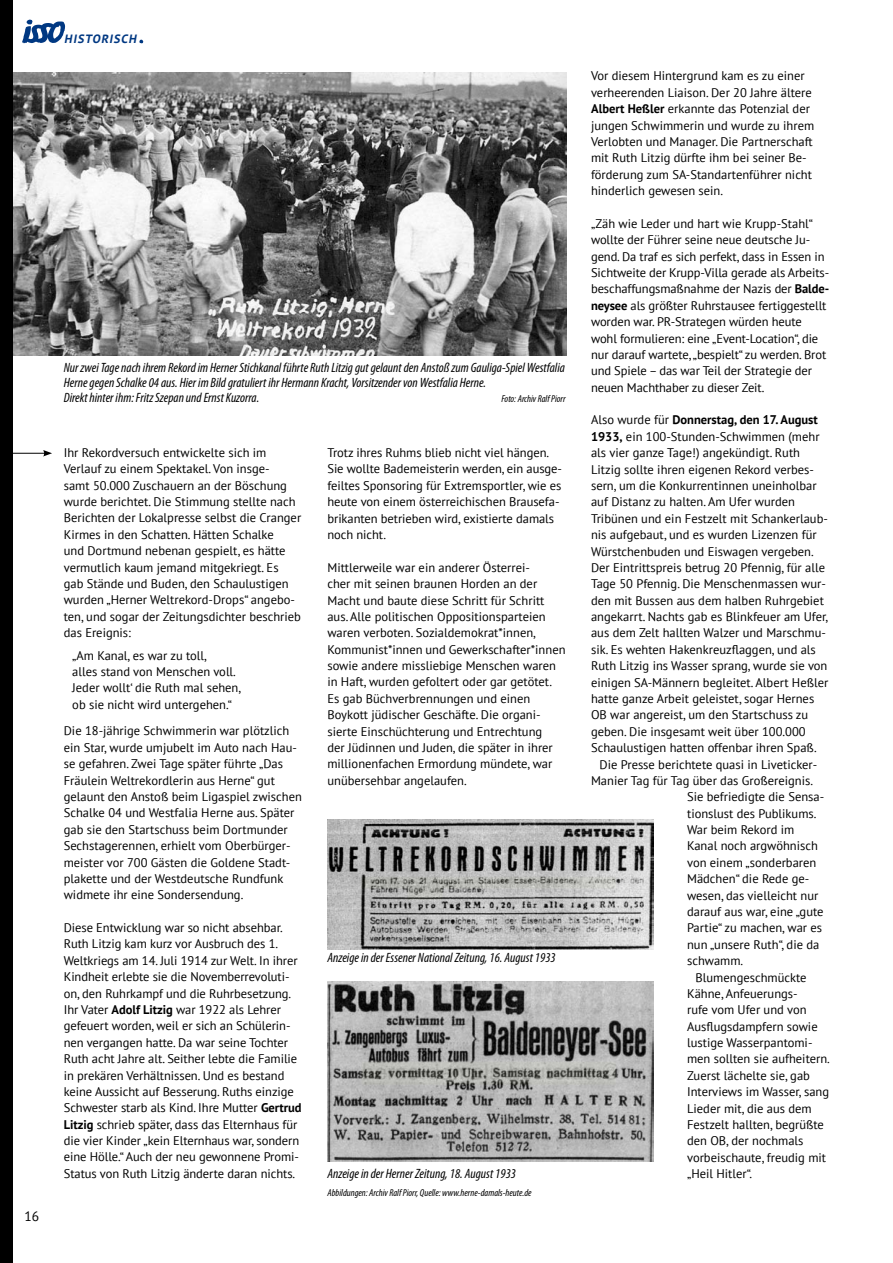
<style>
.page{position:relative;width:893px;height:1263px;background:#fff}
.page>*{position:absolute;margin:0;border:0;box-sizing:border-box;transform-origin:0 0}
.t1{font:italic condensed 13.5px/15px "Myriad Pro";color:#000}
.t2{font:13.5px "PT Sans";color:#000}
.t3{font:12.6px/16.4px "PT Sans";color:#000}
.t4{font:700 12.6px "PT Sans";color:#000}
.t5{font:italic 700 12px "PT Sans";color:#003882}
.t6{font:italic condensed 10.05px "Myriad Pro";color:#000}
.s1{font-weight:700}
.s2{font-weight:400}
</style>
<div class="page">
<hr style="left:0;top:453px;width:46px;height:1px;background:#000">
<svg style="left:43px;top:450px;width:9px;height:6px"></svg>
<img style="left:327px;top:981px;width:326px;height:180px">
<img style="left:12px;top:72px;width:555px;height:284px">
<img style="left:327px;top:819px;width:326px;height:130px">
<div style="left:0;top:0;width:12px;height:1263px;background:#000"></div>
<svg style="left:22px;top:20px;width:44px;height:23px"></svg>
<svg style="left:139px;top:40px;width:4px;height:3px"></svg>
<p class="t2" style="left:25px;top:1207px;width:16px">16</p>
<p class="t5" style="left:64px;top:31px;width:76px">H ISTORISCH</p>
<p class="t3" style="left:591px;top:67px;width:225px">Vor diesem Hintergrund kam es zu einer verheerenden Liaison. Der 20 Jahre ältere <span class="s1">Albert Heßler</span> erkannte das Potenzial der jungen Schwimmerin und wurde zu ihrem Verlobten und Manager. Die Partnerschaft mit Ruth Litzig dürfte ihm bei seiner Be&shy;förderung zum SA-Standartenführer nicht hinderlich gewesen sein.</p>
<p class="t3" style="left:591px;top:215px;width:240px">„Zäh wie Leder und hart wie Krupp-Stahl“ wollte der Führer seine neue deutsche Ju&shy;gend. Da traf es sich perfekt, dass in Essen in Sichtweite der Krupp-Villa gerade als Arbeits&shy;beschaffungsmaßnahme der Nazis der <span class="s1">Balde&shy;neysee</span> als größter Ruhrstausee fertiggestellt worden war. PR-Strategen würden heute wohl formulieren: eine „Event-Location“, die nur darauf wartete, „bespielt“ zu werden. Brot und Spiele – das war Teil der Strategie der neuen Machthaber zu dieser Zeit.</p>
<p class="t4" style="left:591px;top:412px;width:228px"><span class="s2">Also wurde für</span> Donnerstag, den 17. August</p>
<p class="t3" style="left:591px;top:428px;width:230px"><span class="s1">1933,</span> ein 100-Stunden-Schwimmen (mehr</p>
<p class="t3" style="left:591px;top:444px;width:211px">als vier ganze Tage!) angekündigt. Ruth</p>
<p class="t3" style="left:591px;top:461px;width:224px">Litzig sollte ihren eigenen Rekord verbes-</p>
<p class="t3" style="left:591px;top:477px;width:227px">sern, um die Konkurrentinnen uneinholbar</p>
<p class="t3" style="left:591px;top:493px;width:206px">auf Distanz zu halten. Am Ufer wurden</p>
<p class="t3" style="left:591px;top:510px;width:238px">Tribünen und ein Festzelt mit Schankerlaub-</p>
<p class="t3" style="left:591px;top:526px;width:227px">nis aufgebaut, und es wurden Lizenzen für</p>
<p class="t3" style="left:591px;top:543px;width:224px">Würstchenbuden und Eiswagen vergeben.</p>
<p class="t3" style="left:591px;top:559px;width:235px">Der Eintrittspreis betrug 20 Pfennig, für alle</p>
<p class="t3" style="left:591px;top:575px;width:236px">Tage 50 Pfennig. Die Menschenmassen wur-</p>
<p class="t3" style="left:591px;top:592px;width:234px">den mit Bussen aus dem halben Ruhrgebiet</p>
<p class="t3" style="left:591px;top:608px;width:239px">angekarrt. Nachts gab es Blinkfeuer am Ufer,</p>
<p class="t3" style="left:591px;top:624px;width:236px">aus dem Zelt hallten Walzer und Marschmu-</p>
<p class="t3" style="left:591px;top:641px;width:226px">sik. Es wehten Hakenkreuzflaggen, und als</p>
<p class="t3" style="left:591px;top:657px;width:238px">Ruth Litzig ins Wasser sprang, wurde sie von</p>
<p class="t3" style="left:591px;top:674px;width:239px">einigen SA-Männern begleitet. Albert Heßler</p>
<p class="t3" style="left:591px;top:690px;width:225px">hatte ganze Arbeit geleistet, sogar Hernes</p>
<p class="t3" style="left:591px;top:706px;width:219px">OB war angereist, um den Startschuss zu</p>
<p class="t3" style="left:591px;top:723px;width:216px">geben. Die insgesamt weit über 100.000</p>
<p class="t3" style="left:591px;top:739px;width:227px">Schaulustigen hatten offenbar ihren Spaß.</p>
<p class="t3" style="left:600px;top:756px;width:219px">Die Presse berichtete quasi in Liveticker-</p>
<p class="t3" style="left:591px;top:772px;width:224px">Manier Tag für Tag über das Großereignis.</p>
<p class="t3" style="left:687px;top:788px;width:139px">Sie befriedigte die Sensa-</p>
<p class="t3" style="left:687px;top:805px;width:131px">tionslust des Publikums.</p>
<p class="t3" style="left:687px;top:821px;width:109px">War beim Rekord im</p>
<p class="t3" style="left:687px;top:837px;width:132px">Kanal noch argwöhnisch</p>
<p class="t3" style="left:687px;top:854px;width:131px">von einem „sonderbaren</p>
<p class="t3" style="left:687px;top:870px;width:124px">Mädchen“ die Rede ge-</p>
<p class="t3" style="left:687px;top:887px;width:133px">wesen, das vielleicht nur</p>
<p class="t3" style="left:687px;top:903px;width:138px">darauf aus war, eine „gute</p>
<p class="t3" style="left:687px;top:919px;width:137px">Partie“ zu machen, war es</p>
<p class="t3" style="left:687px;top:936px;width:134px">nun „unsere Ruth“, die da</p>
<p class="t3" style="left:687px;top:952px;width:58px">schwamm.</p>
<p class="t3" style="left:696px;top:969px;width:113px">Blumengeschmückte</p>
<p class="t3" style="left:687px;top:985px;width:112px">Kähne, Anfeuerungs-</p>
<p class="t3" style="left:687px;top:1001px;width:121px">rufe vom Ufer und von</p>
<p class="t3" style="left:687px;top:1018px;width:132px">Ausflugsdampfern sowie</p>
<p class="t3" style="left:687px;top:1034px;width:127px">lustige Wasserpantomi-</p>
<p class="t3" style="left:687px;top:1050px;width:144px">men sollten sie aufheitern.</p>
<p class="t3" style="left:687px;top:1067px;width:124px">Zuerst lächelte sie, gab</p>
<p class="t3" style="left:687px;top:1083px;width:144px">Interviews im Wasser, sang</p>
<p class="t3" style="left:687px;top:1100px;width:126px">Lieder mit, die aus dem</p>
<p class="t3" style="left:687px;top:1116px;width:138px">Festzelt hallten, begrüßte</p>
<p class="t3" style="left:687px;top:1132px;width:118px">den OB, der nochmals</p>
<p class="t3" style="left:687px;top:1149px;width:141px">vorbeischaute, freudig mit</p>
<p class="t1" style="left:64px;top:360px;width:503px">Nur zwei Tage nach ihrem Rekord im Herner Stichkanal führte Ruth Litzig gut gelaunt den Anstoß zum Gauliga-Spiel Westfalia<br>Herne gegen Schalke 04 aus. Hier im Bild gratuliert ihr Hermann Kracht, Vorsitzender von Westfalia Herne.<br>Direkt hinter ihm: Fritz Szepan und Ernst Kuzorra.</p>
<p class="t6" style="left:501px;top:392px;width:66px">Foto: Archiv Ralf Piorr</p>
<p class="t3" style="left:64px;top:444px;width:239px">Ihr Rekordversuch entwickelte sich im Verlauf zu einem Spektakel. Von insge-<br>samt 50.000 Zuschauern an der Böschung wurde berichtet. Die Stimmung stellte nach Berichten der Lokalpresse selbst die Cranger Kirmes in den Schatten. Hätten Schalke<br>und Dortmund nebenan gespielt, es hätte vermutlich kaum jemand mitgekriegt. Es gab Stände und Buden, den Schaulustigen wurden „Herner Weltrekord-Drops“ angebo&shy;ten, und sogar der Zeitungsdichter beschrieb das Ereignis:</p>
<p class="t3" style="left:72px;top:647px;width:171px">„Am Kanal, es war zu toll,<br>alles stand von Menschen voll.<br>Jeder wollt‘ die Ruth mal sehen, ob sie nicht wird untergehen.“</p>
<p class="t3" style="left:64px;top:722px;width:240px">Die 18-jährige Schwimmerin war plötzlich ein Star, wurde umjubelt im Auto nach Hau&shy;se gefahren. Zwei Tage später führte „Das Fräulein Weltrekordlerin aus Herne“ gut gelaunt den Anstoß beim Ligaspiel zwischen Schalke 04 und Westfalia Herne aus. Später gab sie den Startschuss beim Dortmunder Sechstagerennen, erhielt vom Oberbürger&shy;meister vor 700 Gästen die Goldene Stadt&shy;plakette und der Westdeutsche Rundfunk widmete ihr eine Sondersendung.</p>
<p class="t3" style="left:64px;top:919px;width:239px">Diese Entwicklung war so nicht absehbar.<br>Ruth Litzig kam kurz vor Ausbruch des 1.<br>Weltkriegs am 14. Juli 1914 zur Welt. In ihrer Kindheit erlebte sie die Novemberrevoluti&shy;on, den Ruhrkampf und die Ruhrbesetzung.<br>Ihr Vater <span class="s1">Adolf Litzig</span> war 1922 als Lehrer gefeuert worden, weil er sich an Schülerin&shy;nen vergangen hatte. Da war seine Tochter Ruth acht Jahre alt. Seither lebte die Familie in prekären Verhältnissen. Und es bestand keine Aussicht auf Besserung. Ruths einzige Schwester starb als Kind. Ihre Mutter <span class="s1">Gertrud Litzig</span> schrieb später, dass das Elternhaus für die vier Kinder „kein Elternhaus war, sondern eine Hölle.“ Auch der neu gewonnene Promi-Status von Ruth Litzig änderte daran nichts.</p>
<p class="t3" style="left:327px;top:444px;width:236px">Trotz ihres Ruhms blieb nicht viel hängen.<br>Sie wollte Bademeisterin werden, ein ausge&shy;feiltes Sponsoring für Extremsportler, wie es heute von einem österreichischen Brausefa&shy;brikanten betrieben wird, existierte damals noch nicht.</p>
<p class="t3" style="left:327px;top:559px;width:240px">Mittlerweile war ein anderer Österrei-<br>cher mit seinen braunen Horden an der Macht und baute diese Schritt für Schritt aus. Alle politischen Oppositionsparteien waren verboten. Sozialdemokrat*innen, Kommunist*innen und Gewerkschafter*innen sowie andere missliebige Menschen waren in Haft, wurden gefoltert oder gar getötet.<br>Es gab Büchverbrennungen und einen Boykott jüdischer Geschäfte. Die organi&shy;sierte Einschüchterung und Entrechtung<br>der Jüdinnen und Juden, die später in ihrer millionenfachen Ermordung mündete, war unübersehbar angelaufen.</p>
<p class="t1" style="left:327px;top:950px;width:230px">Anzeige in der Essener National Zeitung, 16. August 1933</p>
<p class="t1" style="left:327px;top:1166px;width:190px">Anzeige in der Herner Zeitung, 18. August 1933</p>
<p class="t3" style="left:687px;top:1165px;width:67px">„Heil Hitler“.</p>
<p class="t6" style="left:327px;top:1187px;width:206px">Abbildungen: Archiv Ralf Piorr, Quelle: www.herne-damals-heute.de</p>
</div>
